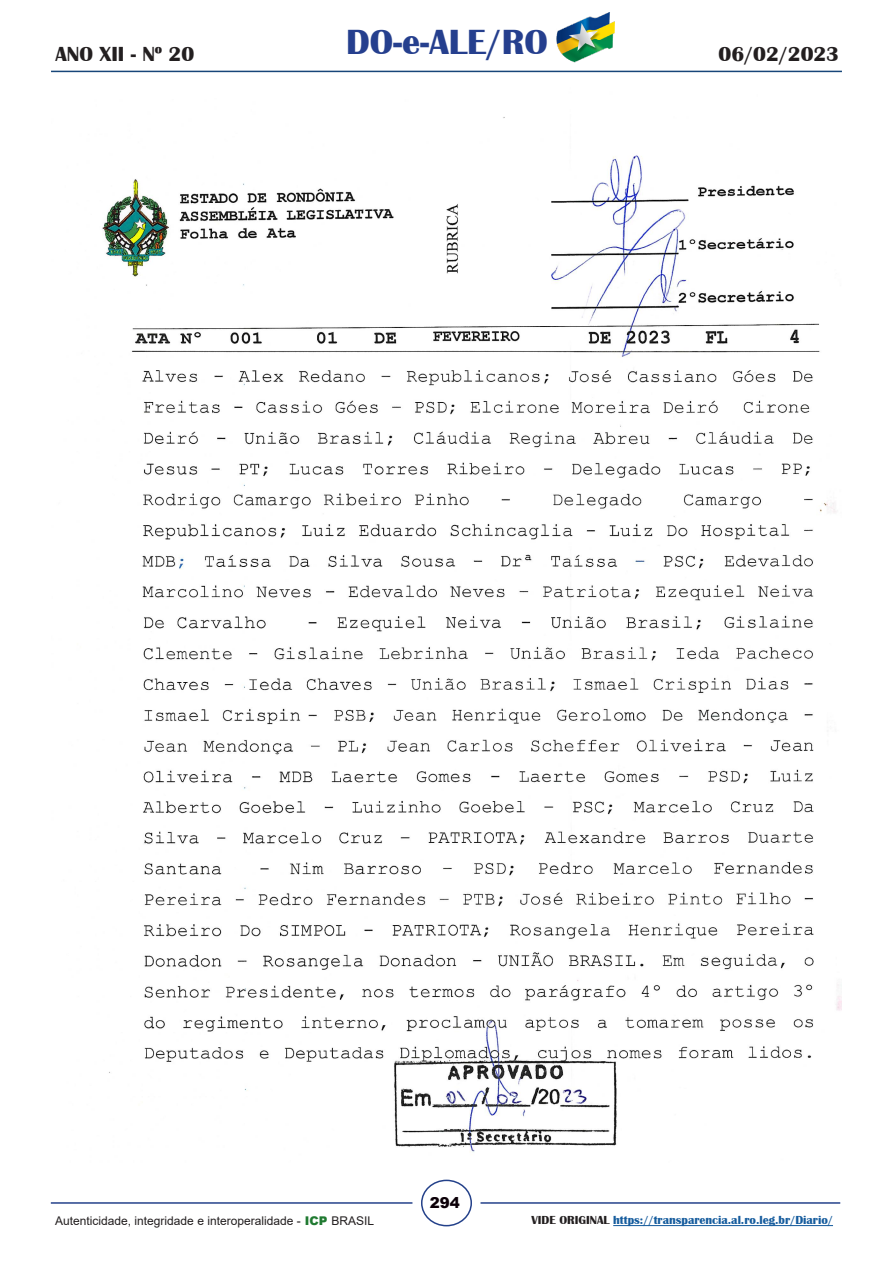
<style>
.page{position:relative;width:893px;height:1263px;background:#fff}
.page>*{position:absolute;margin:0;border:0;box-sizing:border-box;transform-origin:0 0}
.t1{font:700 36px "Britannic";color:#253f8e}
.t2{font:700 21px "Britannic";color:#231f20}
.t3{font:900 15px "Arial";color:#0c0008}
.t4{font:700 12px "Britannic";color:#175d9e}
.t5{font:12px "Arial";color:#231f20}
.s1{font-weight:900;color:#207a31}
.s2{color:#231f20}
</style>
<div class="page">
<hr style="left:51px;top:71px;width:791px;height:1px;background:#174679">
<img style="left:557px;top:13px;width:57px;height:50px">
<hr style="left:51px;top:1202px;width:361px;height:2px;background:#24418a">
<hr style="left:480px;top:1202px;width:360px;height:2px;background:#24418a">
<hr style="left:613px;top:1225px;width:220px;height:1px;background:#175d9e">
<div style="left:421px;top:1179px;width:51px;height:47px;border:2px solid #24418a;border-radius:50%"></div>
<img style="left:102px;top:117px;width:740px;height:1035px">
<h2 class="t2" style="left:55px;top:42px;width:140px">ANO XII - Nº 20</h2>
<h1 class="t1" style="left:346px;top:22px;width:203px">DO-e-ALE/RO</h1>
<h2 class="t2" style="left:719px;top:42px;width:122px">06/02/2023</h2>
<p class="t3" style="left:430px;top:1192px;width:32px">294</p>
<p class="t5" style="left:55px;top:1212px;width:320px">Autenticidade, integridade e interoperalidade - <span class="s1">ICP</span> BRASIL</p>
<p class="t4" style="left:531px;top:1213px;width:303px"><span class="s2">VIDE ORIGINAL</span> https://transparencia.al.ro.leg.br/Diario/</p>
</div>
